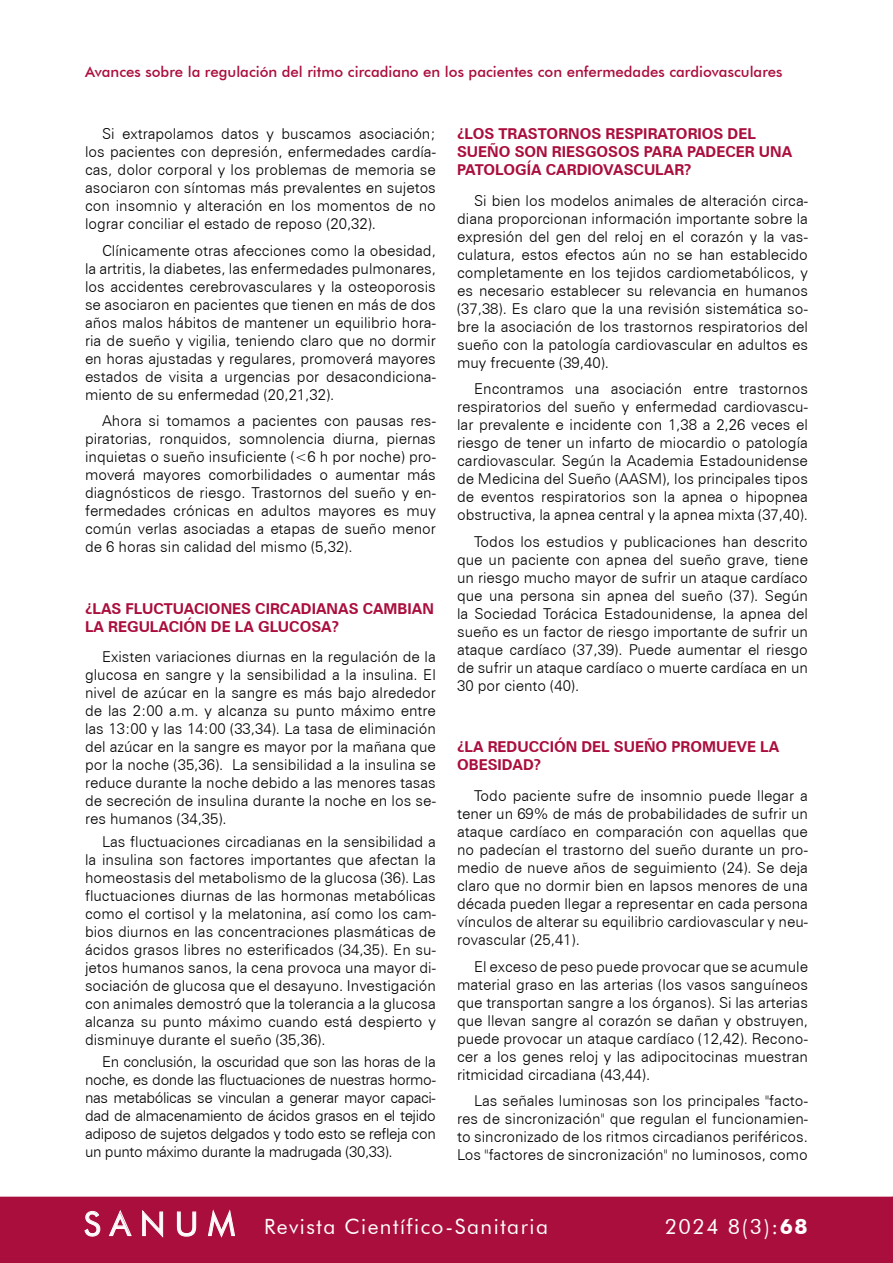
<style>
.page{position:relative;width:893px;height:1263px;background:#fff}
.page>*{position:absolute;margin:0;border:0;box-sizing:border-box;transform-origin:0 0}
.t1{font:21px "Futura BT";letter-spacing:.07em;color:#fff}
.t2{font:300 15px/18px "Zurich BT";color:#000;text-align:justify}
.t3{font:700 15px/18px "Zurich BT";color:#aa0e3d}
.t4{font:500 15px "Futura BT";color:#aa0e3d}
.s1{font-size:33px}
.s2{font-weight:700}
</style>
<div class="page">
<div style="left:0;top:1197px;width:893px;height:66px;background:#aa0e3d"></div>
<p class="t4" style="left:85px;top:63px;width:699px">Avances sobre la regulación del ritmo circadiano en los pacientes con enfermedades cardiovasculares</p>
<p class="t2" style="left:85px;top:125px;width:352px;text-indent:17px">Si extrapolamos datos y buscamos asociación; los pacientes con depresión, enfermedades cardía&shy;cas, dolor corporal y los problemas de memoria se asociaron con síntomas más prevalentes en sujetos con insomnio y alteración en los momentos de no lograr conciliar el estado de reposo (20,32).</p>
<p class="t2" style="left:85px;top:241px;width:352px;text-indent:17px">Clínicamente otras afecciones como la obesidad, la artritis, la diabetes, las enfermedades pulmonares, los accidentes cerebrovasculares y la osteoporosis se asociaron en pacientes que tienen en más de dos años malos hábitos de mantener un equilibrio hora&shy;ria de sueño y vigilia, teniendo claro que no dormir en horas ajustadas y regulares, promoverá mayores estados de visita a urgencias por desacondiciona&shy;miento de su enfermedad (20,21,32).</p>
<p class="t2" style="left:85px;top:412px;width:352px;text-indent:17px">Ahora si tomamos a pacientes con pausas res&shy;piratorias, ronquidos, somnolencia diurna, piernas inquietas o sueño insuficiente (&lt;6 h por noche) pro&shy;moverá mayores comorbilidades o aumentar más diagnósticos de riesgo. Trastornos del sueño y en&shy;fermedades crónicas en adultos mayores es muy común verlas asociadas a etapas de sueño menor de 6 horas sin calidad del mismo (5,32).</p>
<p class="t3" style="left:85px;top:599px;width:350px">¿LAS FLUCTUACIONES CIRCADIANAS CAMBIAN<br>LA REGULACIÓN DE LA GLUCOSA?</p>
<p class="t2" style="left:85px;top:648px;width:352px;text-indent:17px">Existen variaciones diurnas en la regulación de la glucosa en sangre y la sensibilidad a la insulina. El nivel de azúcar en la sangre es más bajo alrededor de las 2:00 a.m. y alcanza su punto máximo entre las 13:00 y las 14:00 (33,34). La tasa de eliminación del azúcar en la sangre es mayor por la mañana que por la noche (35,36). La sensibilidad a la insulina se reduce durante la noche debido a las menores tasas de secreción de insulina durante la noche en los se&shy;res humanos (34,35).</p>
<p class="t2" style="left:85px;top:832px;width:352px;text-indent:17px">Las fluctuaciones circadianas en la sensibilidad a la insulina son factores importantes que afectan la homeostasis del metabolismo de la glucosa (36). Las fluctuaciones diurnas de las hormonas metabólicas como el cortisol y la melatonina, así como los cam&shy;bios diurnos en las concentraciones plasmáticas de ácidos grasos libres no esterificados (34,35). En su&shy;jetos humanos sanos, la cena provoca una mayor di&shy;sociación de glucosa que el desayuno. Investigación con animales demostró que la tolerancia a la glucosa alcanza su punto máximo cuando está despierto y disminuye durante el sueño (35,36).</p>
<p class="t2" style="left:85px;top:1052px;width:352px;text-indent:17px">En conclusión, la oscuridad que son las horas de la noche, es donde las fluctuaciones de nuestras hormo&shy;nas metabólicas se vinculan a generar mayor capaci&shy;dad de almacenamiento de ácidos grasos en el tejido adiposo de sujetos delgados y todo esto se refleja con un punto máximo durante la madrugada (30,33).</p>
<p class="t3" style="left:457px;top:124px;width:337px">¿LOS TRASTORNOS RESPIRATORIOS DEL<br>SUEÑO SON RIESGOSOS PARA PADECER UNA<br>PATOLOGÍA CARDIOVASCULAR?</p>
<p class="t2" style="left:457px;top:191px;width:352px;text-indent:17px">Si bien los modelos animales de alteración circa&shy;diana proporcionan información importante sobre la expresión del gen del reloj en el corazón y la vas&shy;culatura, estos efectos aún no se han establecido completamente en los tejidos cardiometabólicos, y es necesario establecer su relevancia en humanos (37,38). Es claro que la una revisión sistemática so&shy;bre la asociación de los trastornos respiratorios del sueño con la patología cardiovascular en adultos es muy frecuente (39,40).</p>
<p class="t2" style="left:457px;top:380px;width:352px;text-indent:17px">Encontramos una asociación entre trastornos respiratorios del sueño y enfermedad cardiovascu&shy;lar prevalente e incidente con 1,38 a 2,26 veces el riesgo de tener un infarto de miocardio o patología cardiovascular. Según la Academia Estadounidense de Medicina del Sueño (AASM), los principales tipos de eventos respiratorios son la apnea o hipopnea obstructiva, la apnea central y la apnea mixta (37,40).</p>
<p class="t2" style="left:457px;top:532px;width:352px;text-indent:17px">Todos los estudios y publicaciones han descrito que un paciente con apnea del sueño grave, tiene un riesgo mucho mayor de sufrir un ataque cardíaco que una persona sin apnea del sueño (37). Según la Sociedad Torácica Estadounidense, la apnea del sueño es un factor de riesgo importante de sufrir un ataque cardíaco (37,39). Puede aumentar el riesgo de sufrir un ataque cardíaco o muerte cardíaca en un 30 por ciento (40).</p>
<p class="t3" style="left:457px;top:738px;width:324px">¿LA REDUCCIÓN DEL SUEÑO PROMUEVE LA<br>OBESIDAD?</p>
<p class="t2" style="left:457px;top:787px;width:352px;text-indent:17px">Todo paciente sufre de insomnio puede llegar a tener un 69% de más de probabilidades de sufrir un ataque cardíaco en comparación con aquellas que no padecían el trastorno del sueño durante un pro&shy;medio de nueve años de seguimiento (24). Se deja claro que no dormir bien en lapsos menores de una década pueden llegar a representar en cada persona vínculos de alterar su equilibrio cardiovascular y neu&shy;rovascular (25,41).</p>
<p class="t2" style="left:457px;top:957px;width:352px;text-indent:17px">El exceso de peso puede provocar que se acumule material graso en las arterias (los vasos sanguíneos que transportan sangre a los órganos). Si las arterias que llevan sangre al corazón se dañan y obstruyen, puede provocar un ataque cardíaco (12,42). Recono&shy;cer a los genes reloj y las adipocitocinas muestran ritmicidad circadiana (43,44).</p>
<p class="t2" style="left:457px;top:1092px;width:352px;text-indent:17px">Las señales luminosas son los principales "facto&shy;res de sincronización" que regulan el funcionamien&shy;to sincronizado de los ritmos circadianos periféricos.<br>Los "factores de sincronización" no luminosos, como</p>
<h1 class="t1" style="left:84px;top:1214px;width:466px"><span class="s1">S A N U M</span> Revista Científico-Sanitaria</h1>
<h1 class="t1" style="left:665px;top:1214px;width:144px">2024 8(3):<span class="s2">68</span></h1>
</div>
